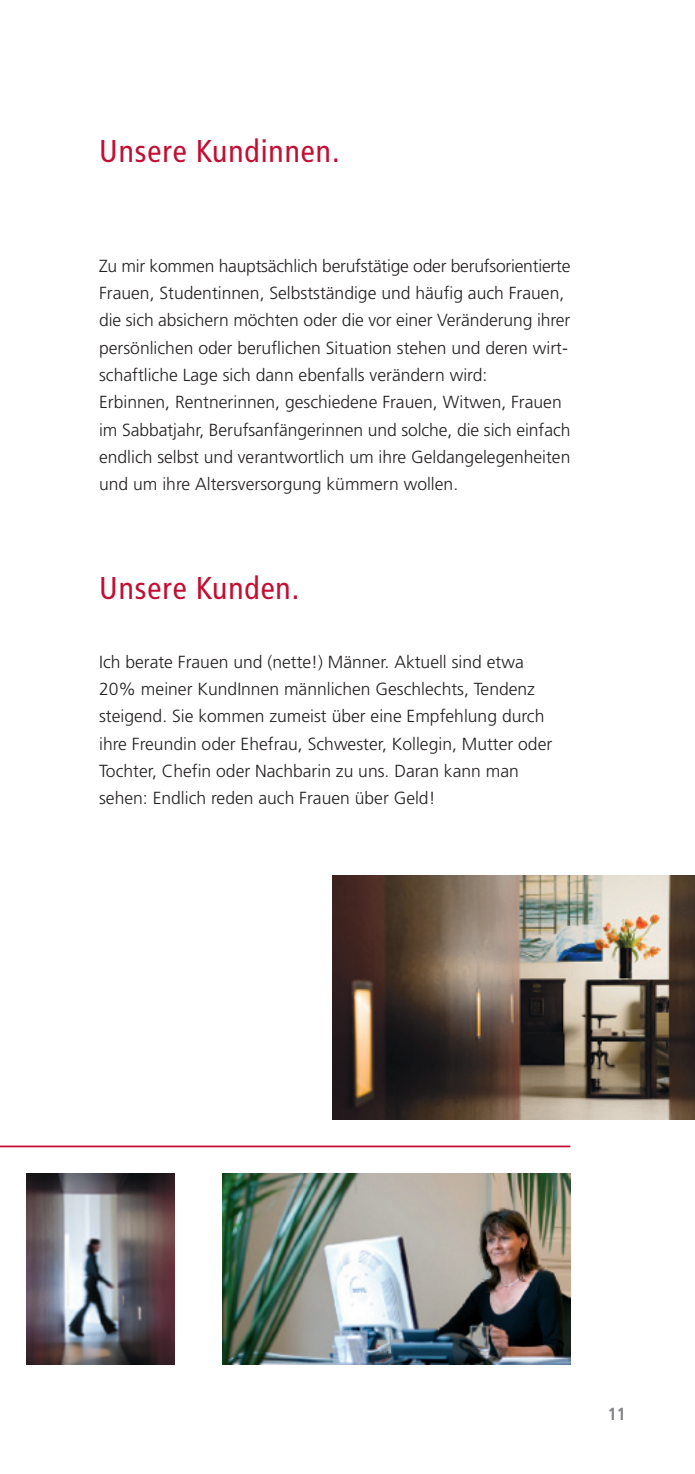
<style>
.page{position:relative;width:695px;height:1474px;background:#fff}
.page>*{position:absolute;margin:0;border:0;box-sizing:border-box;transform-origin:0 0}
.t1{font:condensed 31.5px "Frutiger";letter-spacing:.03em;color:#c30e33}
.t2{font:300 17.5px/27.3px "Frutiger";color:#231f20}
.t3{font:700 condensed 17.5px "Frutiger";color:#808285}
</style>
<div class="page">
<hr style="left:0;top:1145px;width:570px;height:2px;background:#c30e33">
<img style="left:223px;top:1173px;width:347px;height:191px">
<img style="left:27px;top:1173px;width:147px;height:191px">
<img style="left:332px;top:875px;width:362px;height:244px">
<h1 class="t1" style="left:99px;top:139px;width:242px">Unsere Kundinnen.</h1>
<p class="t2" style="left:99px;top:253px;width:473px">Zu mir kommen hauptsächlich berufstätige oder berufsorientierte Frauen, Studentinnen, Selbstständige und häufig auch Frauen, die sich absichern möchten oder die vor einer Veränderung ihrer persönlichen oder beruflichen Situation stehen und deren wirt&shy;schaftliche Lage sich dann ebenfalls verändern wird:<br>Erbinnen, Rentnerinnen, geschiedene Frauen, Witwen, Frauen im Sabbatjahr, Berufsanfängerinnen und solche, die sich einfach endlich selbst und verantwortlich um ihre Geldangelegenheiten und um ihre Altersversorgung kümmern wollen.</p>
<h1 class="t1" style="left:99px;top:576px;width:202px">Unsere Kunden.</h1>
<p class="t2" style="left:99px;top:649px;width:454px">Ich berate Frauen und (nette!) Männer. Aktuell sind etwa 20% meiner KundInnen männlichen Geschlechts, Tendenz steigend. Sie kommen zumeist über eine Empfehlung durch ihre Freundin oder Ehefrau, Schwester, Kollegin, Mutter oder Tochter, Chefin oder Nachbarin zu uns. Daran kann man sehen: Endlich reden auch Frauen über Geld!</p>
<p class="t3" style="left:607px;top:1406px;width:20px">11</p>
</div>
